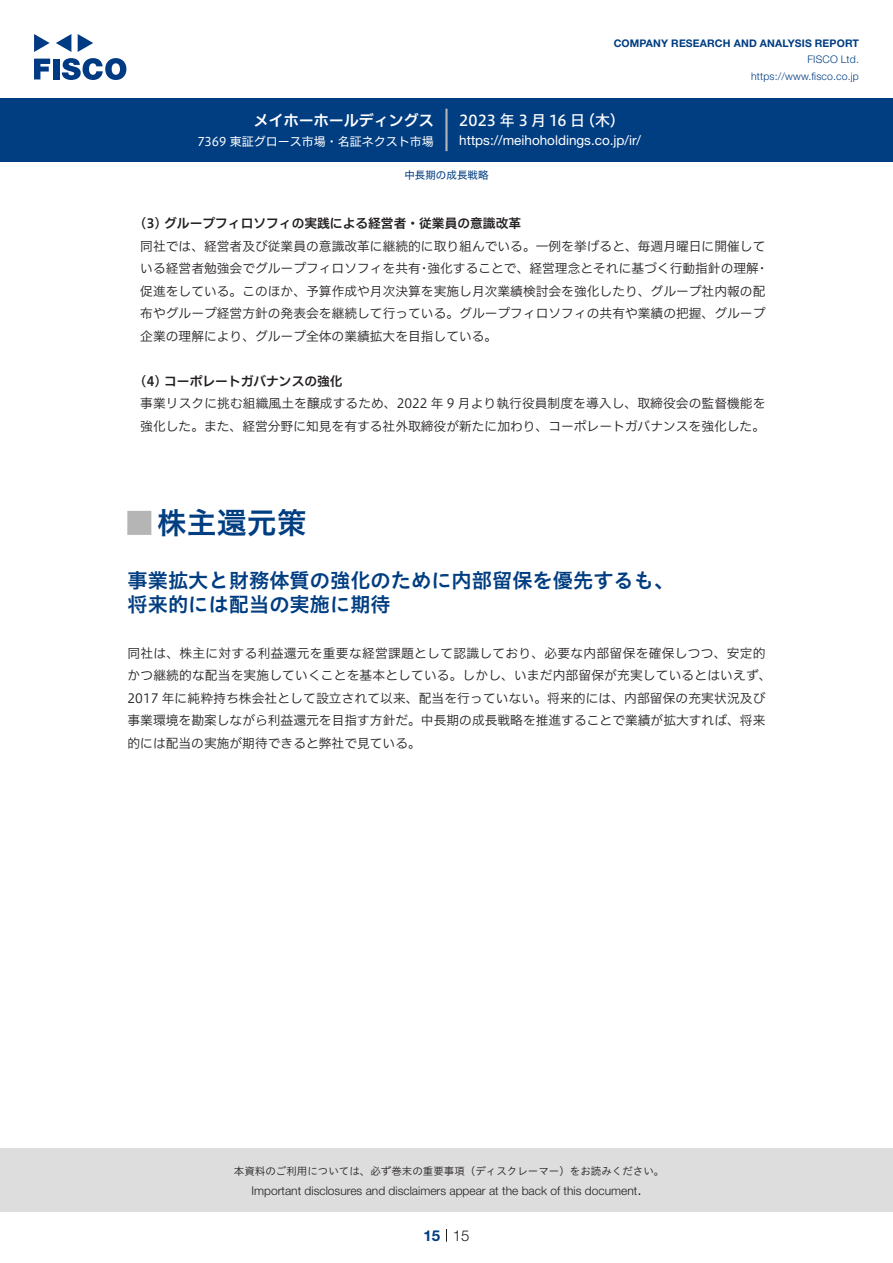
<style>
.page{position:relative;width:893px;height:1263px;background:#fff}
.page>*{position:absolute;margin:0;border:0;box-sizing:border-box;transform-origin:0 0}
.t1{font:30px "Hiragino UD Sans Std N W6";color:#003d81}
.t2{font:24px "Hiragino UD Sans Std N W6";color:#b5b5b6}
.t3{font:20.25px/24px "Hiragino UD Sans Std W6";color:#003d81}
.t4{font:15px "Hiragino UD Sans F Std N W5";letter-spacing:.005em;color:#fff}
.t5{font:15px "Hiragino UD Sans F Std N W6";color:#fff}
.t6{font:300 15px "Helvetica Neue LT Std";color:#231f20}
.t7{font:700 15px "Helvetica Neue LT Std";color:#003d81}
.t8{font:13.5px "Helvetica Neue LT Std";color:#fff}
.t9{font:12.75px/22.5px "Hiragino UD Sans F Std N W3";color:#231f20}
.t10{font:12.75px "Hiragino UD Sans F Std N W6";color:#231f20}
.t11{font:300 12px "Helvetica Neue LT Std";color:#231f20}
.t12{font:12px "Hiragino UD Sans F Std N W4";color:#fff}
.t13{font:10.5px "Hiragino UD Sans Std W3";color:#231f20}
.t14{font:700 10.5px "Helvetica Neue LT Std";letter-spacing:.015em;color:#003d81}
.t15{font:300 10.5px/16.5px "Helvetica Neue LT Std";letter-spacing:.015em;color:#003d81;text-align:right}
.t16{font:10.5px "Hiragino UD Sans F Std N W4";color:#003d81}
</style>
<div class="page">
<div style="left:0;top:1148px;width:893px;height:64px;background:#ddd"></div>
<svg style="left:34px;top:59px;width:16px;height:20px"></svg>
<div style="left:53px;top:59px;width:6px;height:20px;background:#003a83"></div>
<svg style="left:62px;top:58px;width:64px;height:22px"></svg>
<svg style="left:34px;top:34px;width:16px;height:18px"></svg>
<svg style="left:78px;top:34px;width:15px;height:18px"></svg>
<svg style="left:56px;top:34px;width:15px;height:18px"></svg>
<div style="left:0;top:98px;width:893px;height:64px;background:#003d81"></div>
<hr style="left:445px;top:109px;width:3px;height:42px;background:#b5b5b6">
<svg style="left:446px;top:1229px;width:1px;height:13px"></svg>
<p class="t5" style="left:254px;top:109px;width:182px">メイホーホールディングス</p>
<p class="t12" style="left:197px;top:132px;width:238px">7369 東証グロース市場・名証ネクスト市場</p>
<p class="t14" style="left:614px;top:37px;width:247px">COMPANY RESEARCH AND ANALYSIS REPORT</p>
<p class="t15" style="left:751px;top:51px;width:109px">FISCO Ltd. https://www.fisco.co j p.</p>
<p class="t4" style="left:580px;top:109px;width:46px">（木(</p>
<p class="t4" style="left:459px;top:109px;width:127px">2023 年 3 月 16 日</p>
<p class="t8" style="left:459px;top:132px;width:183px">https://meihoholdings. c o j p. /i r/</p>
<p class="t16" style="left:404px;top:167px;width:85px">中長期の成長戦略</p>
<p class="t10" style="left:140px;top:214px;width:382px">3( ) グループフィロソフィの実践による経営者・従業員の意識改革</p>
<p class="t9" style="left:140px;top:234px;width:630px;text-align:right">同社では、経営者及び従業員の意識改革に継続的に取り組んでいる。一例を挙げると、毎週月曜日に開催して・</p>
<p class="t9" style="left:140px;top:256px;width:627px">いる経営者勉強会でグループフィロソフィを共有<br>促進をしている。このほか、予算作成や月次決算を実施し月次業績検討会を強化したり、グループ社内報の配布やグループ経営方針の発表会を継続して行っている。グループフィロソフィの共有や業績の把握、グループ企業の理解により、グループ全体の業績拡大を目指している。</p>
<p class="t10" style="left:140px;top:371px;width:204px">4( ) コーポレートガバナンスの強化</p>
<p class="t9" style="left:140px;top:391px;width:627px">事業リスクに挑む組織風土を醸成するため、2022 年 9 月より執行役員制度を導入し、取締役会の監督機能を強化した。また、経営分野に知見を有する社外取締役が新たに加わり、コーポレートガバナンスを強化した。</p>
<p class="t9" style="left:427px;top:256px;width:333px">強化することで、経営理念とそれに基づく行動指針の理解</p>
<p class="t9" style="left:418px;top:256px;width:14px">・</p>
<h1 class="t1" style="left:157px;top:500px;width:151px">株主還元策</h1>
<h2 class="t2" style="left:128px;top:504px;width:25px">█</h2>
<h3 class="t3" style="left:128px;top:567px;width:548px">事業拡大と財務体質の強化のために内部留保を優先するも、将来的には配当の実施に期待</h3>
<p class="t9" style="left:128px;top:641px;width:645px">同社は、株主に対する利益還元を重要な経営課題として認識しており、必要な内部留保を確保しつつ、安定的かつ継続的な配当を実施していくことを基本としている。しかし、いまだ内部留保が充実しているとはいえず、2017 年に純粋持ち株会社として設立されて以来、配当を行っていない。将来的には、内部留保の充実状況及び事業環境を勘案しながら利益還元を目指す方針だ。中長期の成長戦略を推進することで業績が拡大すれば、将来的には配当の実施が期待できると弊社で見ている。</p>
<p class="t13" style="left:234px;top:1163px;width:432px">本資料のご利用については、必ず巻末の重要事項（ディスクレーマー）をお読みください。</p>
<p class="t6" style="left:637px;top:1180px;width:6px">.</p>
<p class="t11" style="left:251px;top:1183px;width:387px">Important disclosures and disclaimers appear at the back of this document</p>
<p class="t7" style="left:423px;top:1226px;width:18px">15</p>
<p class="t6" style="left:453px;top:1226px;width:18px">15</p>
</div>
